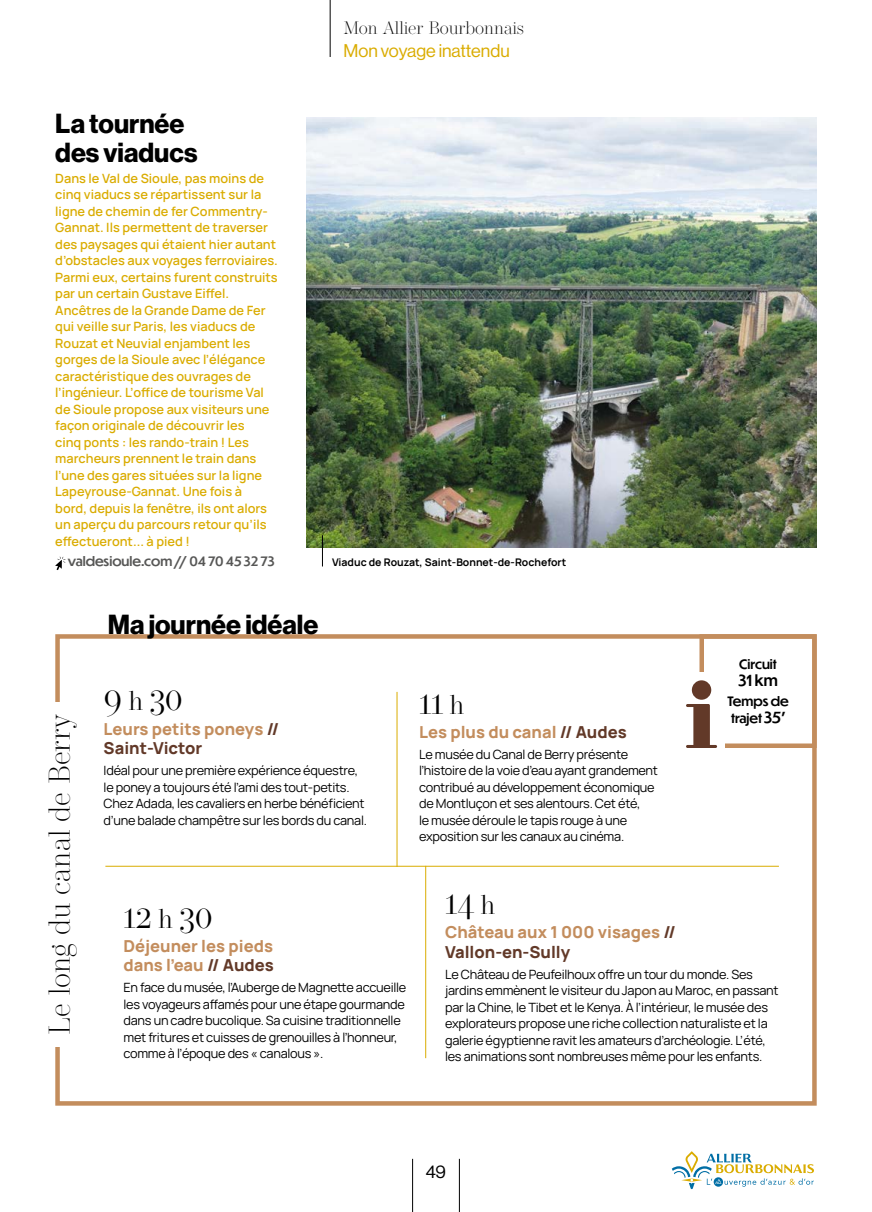
<style>
.page{position:relative;width:872px;height:1212px;background:#fff}
.page>*{position:absolute;margin:0;border:0;box-sizing:border-box;transform-origin:0 0}
.t1{font:300 37.5px "Operetta 18";letter-spacing:-.02em;color:#000;scale:.96 1}
.t2{font:200 30px "Operetta 18";color:#000}
.t3{font:27px/28.5px "N Haas Grotesk DS Pro 75 Bd";color:#000}
.t4{font:200 18px "Operetta 18";color:#000}
.t5{font:18px "N Haas Grotesk DS Pro 55 Rg";color:#daac00}
.t6{font:18px "N Haas Grotesk DS Pro 55 Rg";color:#000}
.t7{font:800 16.5px/19.8px "Manrope";color:#c38d5d}
.t8{font:500 15px "Dunbar Tall";color:#000}
.t9{font:12.75px/16.5px "Manrope";letter-spacing:-.02em;color:#000}
.t10{font:600 12.75px/16.5px "Manrope";color:#daac00}
.t11{font:500 12.75px "Dunbar Tall";color:#575756}
.t12{font:500 12.75px/16.5px "Dunbar Tall";color:#000}
.t13{font:700 10.5px "Manrope";color:#000}
.s1{font-size:27px}
.s2{color:#623928}
.s3{font-size:15px}
</style>
<div class="page">
<svg style="left:672px;top:1151px;width:142px;height:38px"></svg>
<hr style="left:412px;top:1159px;width:1px;height:53px;background:#000">
<hr style="left:459px;top:1159px;width:1px;height:53px;background:#000">
<hr style="left:330px;top:0;width:1px;height:57px;background:#000">
<div style="left:55px;top:634px;width:761px;height:472px;border:4px solid #c38d5d"></div>
<div style="left:699px;top:634px;width:117px;height:114px;border:4px solid #c38d5d"></div>
<div style="left:681px;top:672px;width:43px;height:81px;background:#fff"></div>
<div style="left:692px;top:680px;width:19px;height:20px;background:#623928;border-radius:50%"></div>
<svg style="left:686px;top:704px;width:31px;height:44px"></svg>
<div style="left:41px;top:702px;width:29px;height:344px;background:#fff"></div>
<img style="left:306px;top:118px;width:510px;height:429px">
<svg style="left:55px;top:556px;width:11px;height:14px"></svg>
<hr style="left:322px;top:535px;width:1px;height:31px;background:#000">
<hr style="left:105px;top:866px;width:674px;height:1px;background:#daac00">
<hr style="left:396px;top:692px;width:1px;height:175px;background:#daac00">
<hr style="left:425px;top:866px;width:1px;height:192px;background:#daac00">
<h3 class="t4" style="left:343px;top:13px;width:182px">Mon Allier Bourbonnais</h3>
<h3 class="t5" style="left:343px;top:40px;width:168px">Mon voyage inattendu</h3>
<h3 class="t3" style="left:55px;top:110px;width:144px">La tournée des viaducs</h3>
<p class="t10" style="left:55px;top:169px;width:224px">Dans le Val de Sioule, pas moins de cinq viaducs se répartissent sur la ligne de chemin de fer Commentry-Gannat. Ils permettent de traverser des paysages qui étaient hier autant d’obstacles aux voyages ferroviaires.<br>Parmi eux, certains furent construits par un certain Gustave Eiffel.<br>Ancêtres de la Grande Dame de Fer qui veille sur Paris, les viaducs de Rouzat et Neuvial enjambent les gorges de la Sioule avec l’élégance caractéristique des ouvrages de l’ingénieur. L’office de tourisme Val de Sioule propose aux visiteurs une façon originale de découvrir les<br>cinq ponts : les rando-train ! Les marcheurs prennent le train dans l’une des gares situées sur la ligne Lapeyrouse-Gannat. Une fois à<br>bord, depuis la fenêtre, ils ont alors un aperçu du parcours retour qu’ils effectueront... à pied !</p>
<p class="t11" style="left:68px;top:552px;width:208px">valdesioule.com // 04 70 45 32 73</p>
<p class="t13" style="left:332px;top:555px;width:236px">Viaduc de Rouzat, Saint-Bonnet-de-Rochefort</p>
<h2 class="t2" style="left:34px;top:1035px;width:323px;rotate:-90deg">Le long du canal de Berry</h2>
<h3 class="t3" style="left:108px;top:611px;width:212px">Ma journée idéale</h3>
<h1 class="t1" style="left:104px;top:675px;width:84px">9 <span class="s1">h</span> 30</h1>
<p class="t7" style="left:104px;top:718px;width:177px">Leurs petits poneys <span class="s2">//<br>Saint-Victor</span></p>
<p class="t9" style="left:104px;top:762px;width:265px">Idéal pour une première expérience équestre, le poney a toujours été l’ami des tout-petits.<br>Chez Adada, les cavaliers en herbe bénéficient d’une balade champêtre sur les bords du canal.</p>
<h1 class="t1" style="left:419px;top:679px;width:49px">11 <span class="s1">h</span></h1>
<p class="t7" style="left:419px;top:721px;width:209px">Les plus du canal <span class="s2">// Audes</span></p>
<p class="t9" style="left:419px;top:745px;width:240px">Le musée du Canal de Berry présente l’histoire de la voie d’eau ayant grandement contribué au développement économique de Montluçon et ses alentours. Cet été,<br>le musée déroule le tapis rouge à une exposition sur les canaux au cinéma.</p>
<p class="t12" style="left:739px;top:656px;width:39px">Circuit</p>
<p class="t8" style="left:738px;top:669px;width:41px">31 km</p>
<p class="t12" style="left:727px;top:693px;width:63px">Temps de trajet <span class="s3">35’</span></p>
<h1 class="t1" style="left:123px;top:893px;width:94px">12 <span class="s1">h</span> 30</h1>
<p class="t7" style="left:123px;top:935px;width:152px">Déjeuner les pieds dans l’eau <span class="s2">// Audes</span></p>
<p class="t9" style="left:123px;top:979px;width:284px">En face du musée, l’Auberge de Magnette accueille les voyageurs affamés pour une étape gourmande dans un cadre bucolique. Sa cuisine traditionnelle met fritures et cuisses de grenouilles à l’honneur, comme à l’époque des « canalous ».</p>
<h1 class="t1" style="left:445px;top:879px;width:54px">14 <span class="s1">h</span></h1>
<p class="t7" style="left:445px;top:922px;width:232px">Château aux 1 000 visages <span class="s2">//<br>Vallon-en-Sully</span></p>
<p class="t9" style="left:445px;top:965px;width:335px">Le Château de Peufeilhoux offre un tour du monde. Ses jardins emmènent le visiteur du Japon au Maroc, en passant par la Chine, le Tibet et le Kenya. À l’intérieur, le musée des explorateurs propose une riche collection naturaliste et la galerie égyptienne ravit les amateurs d’archéologie. L’été, les animations sont nombreuses même pour les enfants.</p>
<h3 class="t6" style="left:426px;top:1161px;width:22px">49</h3>
</div>
